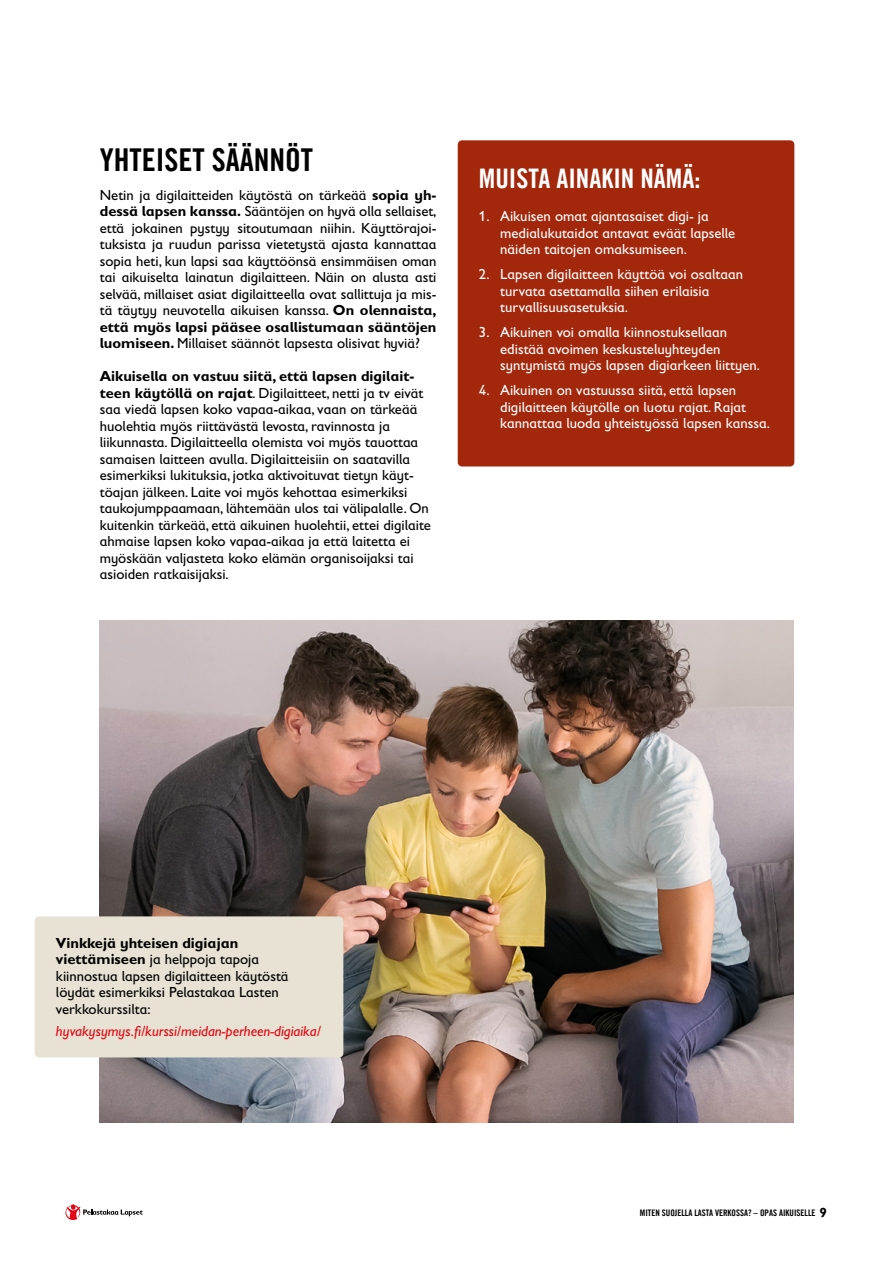
<style>
.page{position:relative;width:893px;height:1263px;background:#fff}
.page>*{position:absolute;margin:0;border:0;box-sizing:border-box;transform-origin:0 0}
.t1{font:31.5px "Trade Gothic LT Com Bd Cn 20";color:#000}
.t2{font:27px "Trade Gothic LT Com Bd Cn 20";color:#fff}
.t3{font:14.7px/16.5px "Gill Sans Infant Std";color:#000}
.t4{font:14.7px/16.5px "Gill Sans Infant Std";color:#fff}
.t5{font:italic 14.7px "Gill Sans Infant Std";color:#e30613}
.t6{font:9px "Trade Gothic LT Com Bd Cn 20";color:#000}
.s1{font-weight:700}
.s2{font-family:"Gill Sans Infant Std";font-weight:700;font-size:13.5px}
</style>
<div class="page">
<svg style="left:65px;top:1204px;width:78px;height:16px"></svg>
<div style="left:458px;top:140px;width:336px;height:326px;background:#a2270b;border-radius:4px"></div>
<img style="left:99px;top:621px;width:695px;height:502px">
<div style="left:35px;top:916px;width:308px;height:141px;background:#e7e2d3;border-radius:4px"></div>
<h1 class="t1" style="left:100px;top:140px;width:215px">YHTEISET SÄÄNNÖT</h1>
<p class="t3" style="left:100px;top:187px;width:338px;text-align:justify">Netin ja digilaitteiden käytöstä on tärkeää <span class="s1">sopia yh&shy;dessä lapsen kanssa.</span> Sääntöjen on hyvä olla sellaiset, että jokainen pystyy sitoutumaan niihin. Käyttörajoi&shy;tuksista ja ruudun parissa vietetystä ajasta kannattaa sopia heti, kun lapsi saa käyttöönsä ensimmäisen oman tai aikuiselta lainatun digilaitteen. Näin on alusta asti selvää, millaiset asiat digilaitteella ovat sallittuja ja mis&shy;tä täytyy neuvotella aikuisen kanssa. <span class="s1">On olennaista, että myös lapsi pääsee osallistumaan sääntöjen luomiseen.</span> Millaiset säännöt lapsesta olisivat hyviä?</p>
<p class="t3" style="left:100px;top:368px;width:333px"><span class="s1">Aikuisella on vastuu siitä, että lapsen digilait&shy;teen käytöllä on rajat</span>. Digilaitteet, netti ja tv eivät saa viedä lapsen koko vapaa-aikaa, vaan on tärkeää huolehtia myös riittävästä levosta, ravinnosta ja liikunnasta. Digilaitteella olemista voi myös tauottaa samaisen laitteen avulla. Digilaitteisiin on saatavilla esimerkiksi lukituksia, jotka aktivoituvat tietyn käyt&shy;töajan jälkeen. Laite voi myös kehottaa esimerkiksi taukojumppaamaan, lähtemään ulos tai välipalalle. On kuitenkin tärkeää, että aikuinen huolehtii, ettei digilaite ahmaise lapsen koko vapaa-aikaa ja että laitetta ei myöskään valjasteta koko elämän organisoijaksi tai asioiden ratkaisijaksi.</p>
<h2 class="t2" style="left:479px;top:162px;width:223px">MUISTA AINAKIN NÄMÄ:</h2>
<p class="t4" style="left:500px;top:208px;width:237px;text-indent:-21px">1. Aikuisen omat ajantasaiset digi- ja medialukutaidot antavat eväät lapselle näiden taitojen omaksumiseen.</p>
<p class="t4" style="left:500px;top:266px;width:244px;text-indent:-21px">2. Lapsen digilaitteen käyttöä voi osaltaan turvata asettamalla siihen erilaisia turvallisuusasetuksia.</p>
<p class="t4" style="left:500px;top:324px;width:261px;text-indent:-21px">3. Aikuinen voi omalla kiinnostuksellaan edistää avoimen keskusteluyhteyden syntymistä myös lapsen digiarkeen liittyen.</p>
<p class="t4" style="left:500px;top:382px;width:271px;text-indent:-21px">4. Aikuinen on vastuussa siitä, että lapsen digilaitteen käytölle on luotu rajat. Rajat kannattaa luoda yhteistyössä lapsen kanssa.</p>
<p class="t3" style="left:56px;top:934px;width:234px"><span class="s1">Vinkkejä yhteisen digiajan viettämiseen</span> ja helppoja tapoja kiinnostua lapsen digilaitteen käytöstä löydät esimerkiksi Pelastakaa Lasten verkkokurssilta:</p>
<p class="t5" style="left:56px;top:1023px;width:266px">hyvakysymys.fi/kurssi/meidan-perheen-digiaika/</p>
<p class="t6" style="left:640px;top:1207px;width:188px">MITEN SUOJELLA LASTA VERKOSSA? – OPAS AIKUISELLE <span class="s2">9</span></p>
</div>
